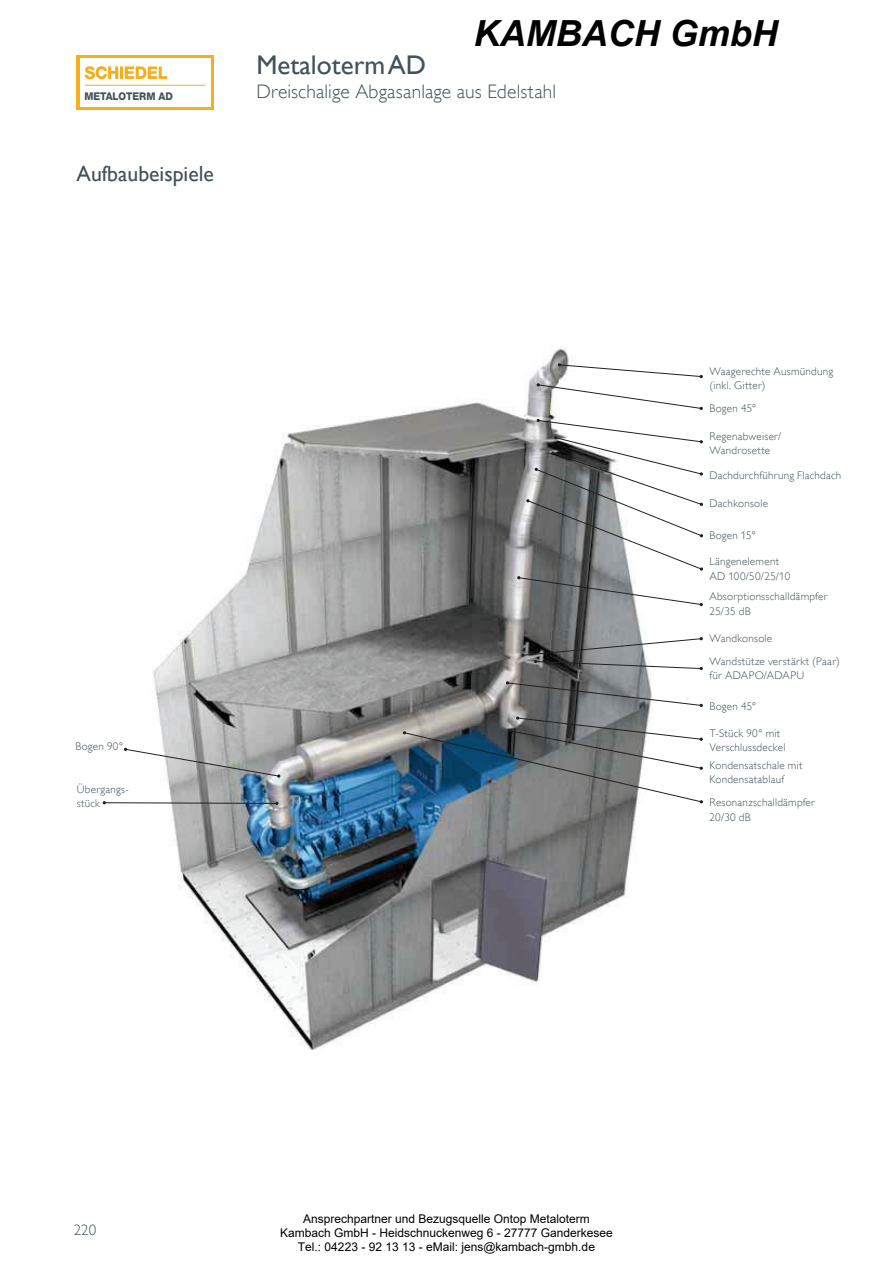
<style>
.page{position:relative;width:893px;height:1263px;background:#fff}
.page>*{position:absolute;margin:0;border:0;box-sizing:border-box;transform-origin:0 0}
.t1{font:italic 700 36px "Arial";color:#000}
.t2{font:27px "Gill Alt One";color:#41525a}
.t3{font:21.75px "Gill Alt One";color:#41525a}
.t4{font:300 19.5px "Gill Alt One";letter-spacing:.005em;color:#41525a}
.t5{font:300 15px "Gill Alt One";color:#41525a}
.t6{font:12px/14.4px "Arial";color:#000;text-align:center}
.t7{font:300 11.1px/14.7px "Gill Alt One";letter-spacing:.02em;color:#41525a}
.t8{font:800 10.65px "Helvetica Neue";color:#41525a;scale:.92 1}
</style>
<div class="page">
<img style="left:152px;top:346px;width:501px;height:704px">
<svg style="left:537px;top:363px;width:166px;height:47px"></svg>
<svg style="left:517px;top:419px;width:186px;height:187px"></svg>
<svg style="left:521px;top:637px;width:182px;height:33px"></svg>
<svg style="left:103px;top:801px;width:175px;height:4px"></svg>
<svg style="left:124px;top:748px;width:156px;height:30px"></svg>
<svg style="left:506px;top:681px;width:197px;height:26px"></svg>
<svg style="left:403px;top:716px;width:300px;height:87px"></svg>
<svg style="left:77px;top:56px;width:137px;height:54px"></svg>
<div style="left:80px;top:59px;width:130px;height:48px;background:#fff"></div>
<svg style="left:85px;top:66px;width:82px;height:13px"></svg>
<hr style="left:85px;top:85px;width:121px;height:1px;background:#f6ae1a">
<h2 class="t2" style="left:256px;top:49px;width:171px">MetalotermAD</h2>
<h1 class="t1" style="left:474px;top:10px;width:305px">KAMBACH GmbH</h1>
<p class="t8" style="left:84px;top:92px;width:98px">METALOTERM AD</p>
<h3 class="t4" style="left:256px;top:80px;width:301px">Dreischalige Abgasanlage aus Edelstahl</h3>
<h3 class="t3" style="left:77px;top:161px;width:139px">Aufbaubeispiele</h3>
<p class="t7" style="left:75px;top:739px;width:49px">Bogen 90°</p>
<p class="t7" style="left:77px;top:783px;width:54px;line-height:13.4px">Übergangs&shy;stück</p>
<p class="t7" style="left:709px;top:364px;width:125px">Waagerechte Ausmündung (inkl. Gitter)</p>
<p class="t7" style="left:709px;top:401px;width:48px">Bogen 45°</p>
<p class="t7" style="left:709px;top:429px;width:73px">Regenabweiser/<br>Wandrosette</p>
<p class="t7" style="left:709px;top:468px;width:133px">Dachdurchführung Flachdach</p>
<p class="t7" style="left:709px;top:496px;width:60px">Dachkonsole</p>
<p class="t7" style="left:709px;top:528px;width:48px">Bogen 15°</p>
<p class="t7" style="left:709px;top:554px;width:82px">Längenelement<br>AD 100/50/25/10</p>
<p class="t7" style="left:709px;top:589px;width:119px">Absorptionsschalldämpfer<br>25/35 dB</p>
<p class="t7" style="left:709px;top:631px;width:64px">Wandkonsole</p>
<p class="t7" style="left:709px;top:654px;width:132px">Wandstütze verstärkt (Paar) für ADAPO/ADAPU</p>
<p class="t7" style="left:709px;top:699px;width:48px">Bogen 45°</p>
<p class="t7" style="left:709px;top:726px;width:78px">T-Stück 90° mit<br>Verschlussdeckel</p>
<p class="t7" style="left:709px;top:758px;width:95px">Kondensatschale mit<br>Kondensatablauf</p>
<p class="t7" style="left:709px;top:795px;width:107px">Resonanzschalldämpfer<br>20/30 dB</p>
<h3 class="t5" style="left:74px;top:1221px;width:24px">220</h3>
<p class="t6" style="left:280px;top:1211px;width:334px">Ansprechpartner und Bezugsquelle Ontop Metaloterm<br>Kambach GmbH - Heidschnuckenweg 6 - 27777 Ganderkesee<br>Tel.: 04223 - 92 13 13 - eMail: jens@kambach-gmbh.de</p>
</div>
